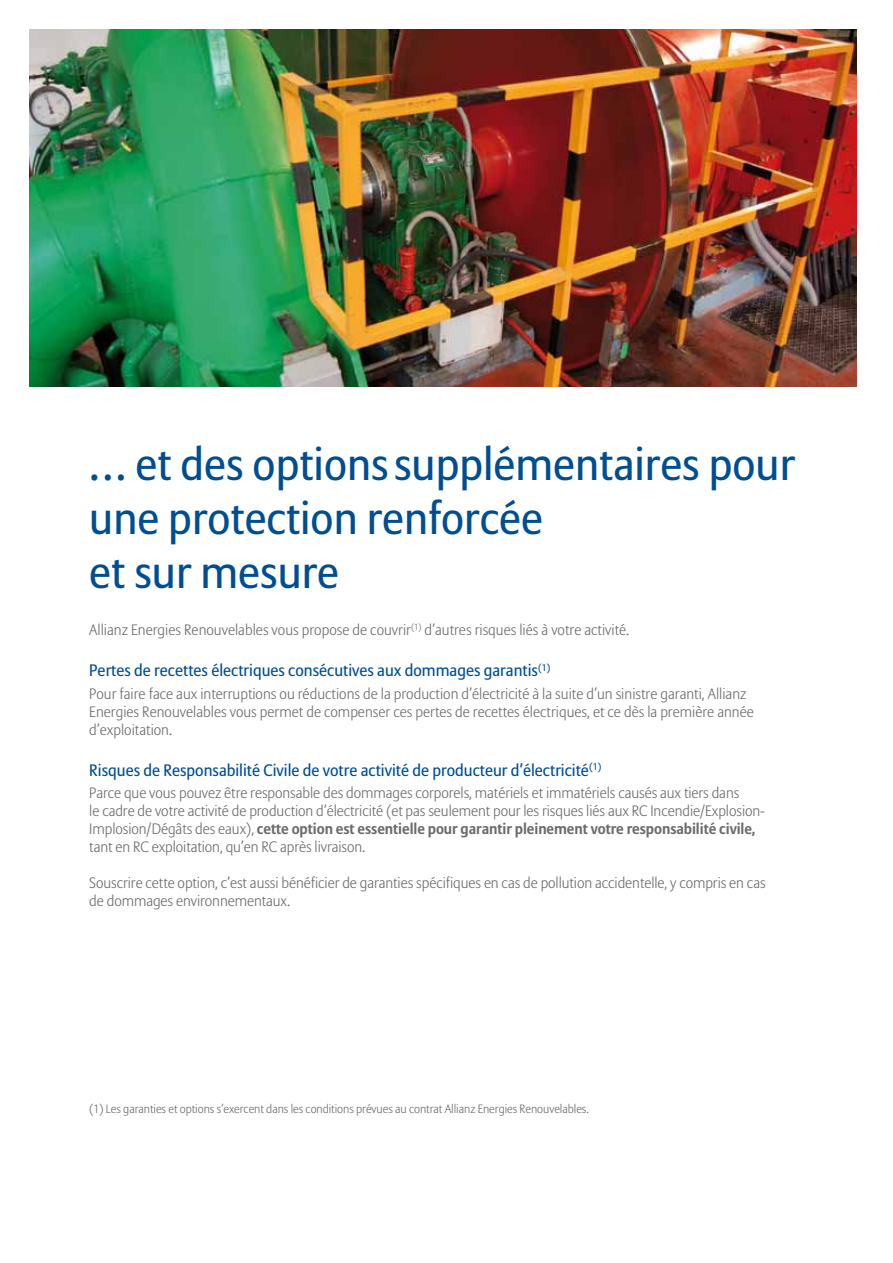
<style>
.page{position:relative;width:893px;height:1263px;background:#fff}
.page>*{position:absolute;margin:0;border:0;box-sizing:border-box;transform-origin:0 0}
.t1{font:45px/54px "Allianz Sans";color:#004e92}
.t2{font:16.5px "Allianz Sans";color:#004e92}
.t3{font:300 15px/18px "Allianz Sans";letter-spacing:-.005em;color:#6b6c6e}
.t4{font:300 12px "Allianz Sans";letter-spacing:-.005em;color:#6b6c6e}
.s1{font-weight:700}
</style>
<div class="page">
<img style="left:30px;top:30px;width:827px;height:357px">
<h1 class="t1" style="left:89px;top:439px;width:707px">… et des optionssupplémentaires pour une protection renforcée<br>et sur mesure</h1>
<p class="t3" style="left:89px;top:622px;width:542px">Allianz Energies Renouvelables vous propose de couvrir<sup>(1)</sup> d’autres risques liés à votre activité.</p>
<p class="t2" style="left:89px;top:661px;width:463px">Pertes de recettes électriques consécutives aux dommages garantis<sup>(1)</sup></p>
<p class="t3" style="left:89px;top:685px;width:666px">Pour faire face aux interruptions ou réductions de la production d’électricité à la suite d’un sinistre garanti, Allianz<br>Energies Renouvelables vous permet de compenser ces pertes de recettes électriques, et ce dès la première année d’exploitation.</p>
<p class="t2" style="left:89px;top:760px;width:514px">Risques de Responsabilité Civile de votre activité de producteur d’électricité<sup>(1)</sup></p>
<p class="t3" style="left:89px;top:784px;width:677px">Parce que vous pouvez être responsable des dommages corporels, matériels et immatériels causés aux tiers dans<br>le cadre de votre activité de production d’électricité (et pas seulement pour les risques liés aux RC Incendie/Explosion-Implosion/Dégâts des eaux), <span class="s1">cette option est essentielle pour garantir pleinement votre responsabilité civile, </span>tant en RC exploitation, qu’en RC après livraison.</p>
<p class="t3" style="left:89px;top:874px;width:678px">Souscrire cette option, c’est aussi bénéficier de garanties spécifiques en cas de pollution accidentelle, y compris en cas de dommages environnementaux.</p>
<p class="t4" style="left:89px;top:1102px;width:501px">(1) Les garanties et options s’exercent dans les conditions prévues au contrat Allianz Energies Renouvelables.</p>
</div>
